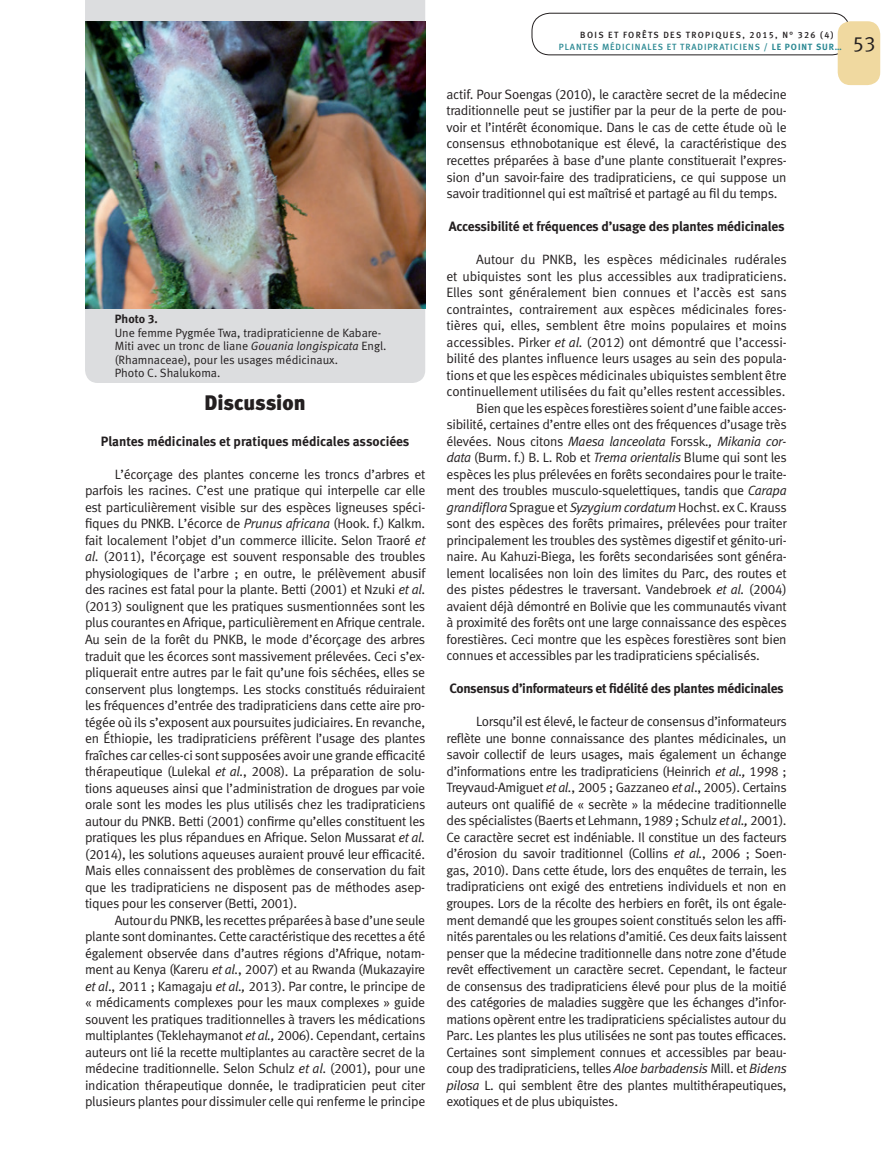
<style>
.page{position:relative;width:893px;height:1149px;background:#fff}
.page>*{position:absolute;margin:0;border:0;box-sizing:border-box;transform-origin:0 0}
.t1{font:21px "Meta Black LF";letter-spacing:-.005em;color:#231f20}
.t2{font:21px "Meta Normal LF";color:#231f20}
.t3{font:13.5px/16.5px "Meta Normal LF";letter-spacing:-.02em;color:#231f20;text-align:justify}
.t4{font:13.5px "Meta Bold LF";letter-spacing:-.015em;color:#231f20}
.t5{font:italic 13.5px "Meta Normal LF";letter-spacing:-.02em;color:#231f20}
.t6{font:12px/13.5px "Meta Normal LF";color:#231f20}
.t7{font:12px "Meta Bold LF";color:#231f20}
.t8{font:9px/12px "Meta Medium LF";letter-spacing:.1em;color:#231f20}
.s1{font-style:italic}
.s2{color:#2c8993}
.s3{font-family:"Meta Bold LF";color:#2c8993}
.s4{font-style:normal}
</style>
<div class="page">
<div style="left:531px;top:13px;width:319px;height:42px;border:1px solid #231f20;border-radius:18px"></div>
<div style="left:838px;top:21px;width:42px;height:64px;background:#f0d9a0;border-radius:13px"></div>
<div style="left:85px;top:0;width:340px;height:383px;background:#dcdddf"></div>
<img style="left:85px;top:21px;width:340px;height:287px">
<p class="t7" style="left:115px;top:312px;width:45px">Photo 3.</p>
<p class="t6" style="left:115px;top:325px;width:273px">Une femme Pygmée Twa, tradipraticienne de Kabare-Miti avec un tronc de liane <span class="s1">Gouania longispicata</span> Engl. (Rhamnaceae), pour les usages médicinaux.<br>Photo C. Shalukoma.</p>
<h1 class="t1" style="left:205px;top:389px;width:102px">Discussion</h1>
<p class="t4" style="left:101px;top:433px;width:310px">Plantes médicinales et pratiques médicales associées</p>
<p class="t3" style="left:85px;top:465px;width:342px;text-indent:30px">L’écorçage des plantes concerne les troncs d’arbres et parfois les racines. C’est une pratique qui interpelle car elle est particulièrement visible sur des espèces ligneuses spéci&shy;fiques du PNKB. L’écorce de <span class="s1">Prunus africana</span> (Hook. f.) Kalkm. fait localement l’objet d’un commerce illicite. Selon Traoré <span class="s1">et al</span>. (2011), l’écorçage est souvent responsable des troubles physiologiques de l’arbre ; en outre, le prélèvement abusif des racines est fatal pour la plante. Betti (2001) et Nzuki <span class="s1">et al</span>. (2013) soulignent que les pratiques susmentionnées sont les plus courantes en Afrique, particulièrement en Afrique centrale.<br>Au sein de la forêt du PNKB, le mode d’écorçage des arbres traduit que les écorces sont massivement prélevées. Ceci s’ex&shy;pliquerait entre autres par le fait qu’une fois séchées, elles se conservent plus longtemps. Les stocks constitués réduiraient les fréquences d’entrée des tradipraticiens dans cette aire pro&shy;tégée où ils s’exposent aux poursuites judiciaires. En revanche, en Éthiopie, les tradipraticiens préfèrent l’usage des plantes fraîches car celles-ci sont supposées avoir une grande efficacité thérapeutique (Lulekal <span class="s1">et al.</span>, 2008). La préparation de solu&shy;tions aqueuses ainsi que l’administration de drogues par voie orale sont les modes les plus utilisés chez les tradipraticiens autour du PNKB. Betti (2001) confirme qu’elles constituent les pratiques les plus répandues en Afrique. Selon Mussarat <span class="s1">et al. </span>(2014), les solutions aqueuses auraient prouvé leur efficacité.<br>Mais elles connaissent des problèmes de conservation du fait que les tradipraticiens ne disposent pas de méthodes asep&shy;tiques pour les conserver (Betti, 2001).</p>
<p class="t3" style="left:85px;top:911px;width:342px;text-indent:30px">Autour du PNKB, les recettes préparées à base d’une seule plante sont dominantes. Cette caractéristique des recettes a été également observée dans d’autres régions d’Afrique, notam&shy;ment au Kenya (Kareru <span class="s1">et al.</span>, 2007) et au Rwanda (Mukazayire <span class="s1">et al</span>., 2011 ; Kamagaju <span class="s1">et al.,</span> 2013). Par contre, le principe de « médicaments complexes pour les maux complexes » guide souvent les pratiques traditionnelles à travers les médications multiplantes (Teklehaymanot <span class="s1">et al.,</span> 2006). Cependant, certains auteurs ont lié la recette multiplantes au caractère secret de la médecine traditionnelle. Selon Schulz <span class="s1">et al</span>. (2001), pour une indication thérapeutique donnée, le tradipraticien peut citer plusieurs plantes pour dissimuler celle qui renferme le principe</p>
<p class="t8" style="left:559px;top:28px;width:284px;text-indent:21px">BOIS ET FORÊTS DES TROPIQUES, 2015, N° 326 (4)<br><span class="s2">PLANTES MÉDICINALES ET TRADIPRATICIENS</span> <span class="s3">/ LE POINT SUR…</span></p>
<h1 class="t2" style="left:852px;top:32px;width:25px">53</h1>
<p class="t3" style="left:446px;top:86px;width:342px">actif. Pour Soengas (2010), le caractère secret de la médecine traditionnelle peut se justifier par la peur de la perte de pou&shy;voir et l’intérêt économique. Dans le cas de cette étude où le consensus ethnobotanique est élevé, la caractéristique des recettes préparées à base d’une plante constituerait l’expres&shy;sion d’un savoir-faire des tradipraticiens, ce qui suppose un savoir traditionnel qui est maîtrisé et partagé au fil du temps.</p>
<p class="t4" style="left:449px;top:218px;width:337px">Accessibilité et fréquences d’usage des plantes médicinales</p>
<p class="t3" style="left:476px;top:251px;width:312px">Autour du PNKB, les espèces médicinales rudérales</p>
<p class="t3" style="left:446px;top:267px;width:342px">et ubiquistes sont les plus accessibles aux tradipraticiens.</p>
<p class="t3" style="left:446px;top:284px;width:342px">Elles sont généralement bien connues et l’accès est sans</p>
<p class="t3" style="left:446px;top:300px;width:342px">contraintes, contrairement aux espèces médicinales fores-</p>
<p class="t3" style="left:446px;top:317px;width:342px">tières qui, elles, semblent être moins populaires et moins</p>
<p class="t3" style="left:446px;top:333px;width:342px">accessibles. Pirker <span class="s1">et al.</span> (2012) ont démontré que l’accessi-</p>
<p class="t3" style="left:446px;top:350px;width:342px">bilité des plantes influence leurs usages au sein des popula-</p>
<p class="t3" style="left:446px;top:366px;width:342px">tions et que les espèces médicinales ubiquistes semblent être</p>
<p class="t3" style="left:446px;top:383px;width:340px">continuellement utilisées du fait qu’elles restent accessibles.</p>
<p class="t3" style="left:476px;top:399px;width:312px">Bien que les espèces forestières soient d’une faible acces-</p>
<p class="t3" style="left:446px;top:416px;width:342px">sibilité, certaines d’entre elles ont des fréquences d’usage très</p>
<p class="t5" style="left:446px;top:433px;width:342px"><span class="s4">élevées. Nous citons</span> Maesa lanceolata <span class="s4">Forssk</span>., Mikania cor-</p>
<p class="t3" style="left:446px;top:449px;width:342px"><span class="s1">data</span> (Burm. f.) B. L. Rob et <span class="s1">Trema orientalis</span> Blume qui sont les</p>
<p class="t3" style="left:446px;top:465px;width:342px">espèces les plus prélevées en forêts secondaires pour le traite-</p>
<p class="t3" style="left:446px;top:482px;width:342px">ment des troubles musculo-squelettiques, tandis que <span class="s1">Carapa</span></p>
<p class="t5" style="left:446px;top:499px;width:342px">grandiflora <span class="s4">Sprague et</span> Syzygium cordatum <span class="s4">Hochst. ex C. Krauss</span></p>
<p class="t3" style="left:446px;top:515px;width:342px">sont des espèces des forêts primaires, prélevées pour traiter</p>
<p class="t3" style="left:446px;top:531px;width:342px">principalement les troubles des systèmes digestif et génito-uri-</p>
<p class="t3" style="left:446px;top:548px;width:342px">naire. Au Kahuzi-Biega, les forêts secondarisées sont généra-</p>
<p class="t3" style="left:446px;top:564px;width:342px">lement localisées non loin des limites du Parc, des routes et</p>
<p class="t3" style="left:446px;top:581px;width:342px">des pistes pédestres le traversant. Vandebroek <span class="s1">et al.</span> (2004)</p>
<p class="t3" style="left:446px;top:597px;width:342px">avaient déjà démontré en Bolivie que les communautés vivant</p>
<p class="t3" style="left:446px;top:614px;width:342px">à proximité des forêts ont une large connaissance des espèces</p>
<p class="t3" style="left:446px;top:630px;width:342px">forestières. Ceci montre que les espèces forestières sont bien</p>
<p class="t3" style="left:446px;top:647px;width:315px">connues et accessibles par les tradipraticiens spécialisés.</p>
<p class="t4" style="left:450px;top:680px;width:336px">Consensus d’informateurs et fidélité des plantes médicinales</p>
<p class="t3" style="left:446px;top:713px;width:342px;text-indent:30px">Lorsqu’il est élevé, le facteur de consensus d’informateurs reflète une bonne connaissance des plantes médicinales, un savoir collectif de leurs usages, mais également un échange d’informations entre les tradipraticiens (Heinrich <span class="s1">et al.,</span> 1998 ; Treyvaud-Amiguet <span class="s1">et al.</span>, 2005 ; Gazzaneo <span class="s1">et al</span>., 2005). Certains auteurs ont qualifié de « secrète » la médecine traditionnelle des spécialistes (Baerts et Lehmann, 1989 ; Schulz <span class="s1">et al.,</span> 2001).<br>Ce caractère secret est indéniable. Il constitue un des facteurs d’érosion du savoir traditionnel (Collins <span class="s1">et al.</span>, 2006 ; Soen&shy;gas, 2010). Dans cette étude, lors des enquêtes de terrain, les tradipraticiens ont exigé des entretiens individuels et non en groupes. Lors de la récolte des herbiers en forêt, ils ont égale&shy;ment demandé que les groupes soient constitués selon les affi&shy;nités parentales ou les relations d’amitié. Ces deux faits laissent penser que la médecine traditionnelle dans notre zone d’étude revêt effectivement un caractère secret. Cependant, le facteur de consensus des tradipraticiens élevé pour plus de la moitié des catégories de maladies suggère que les échanges d’infor&shy;mations opèrent entre les tradipraticiens spécialistes autour du Parc. Les plantes les plus utilisées ne sont pas toutes efficaces.<br>Certaines sont simplement connues et accessibles par beau&shy;coup des tradipraticiens, telles <span class="s1">Aloe barbadensis</span> Mill. et <span class="s1">Bidens pilosa</span> L. qui semblent être des plantes multithérapeutiques, exotiques et de plus ubiquistes.</p>
</div>
